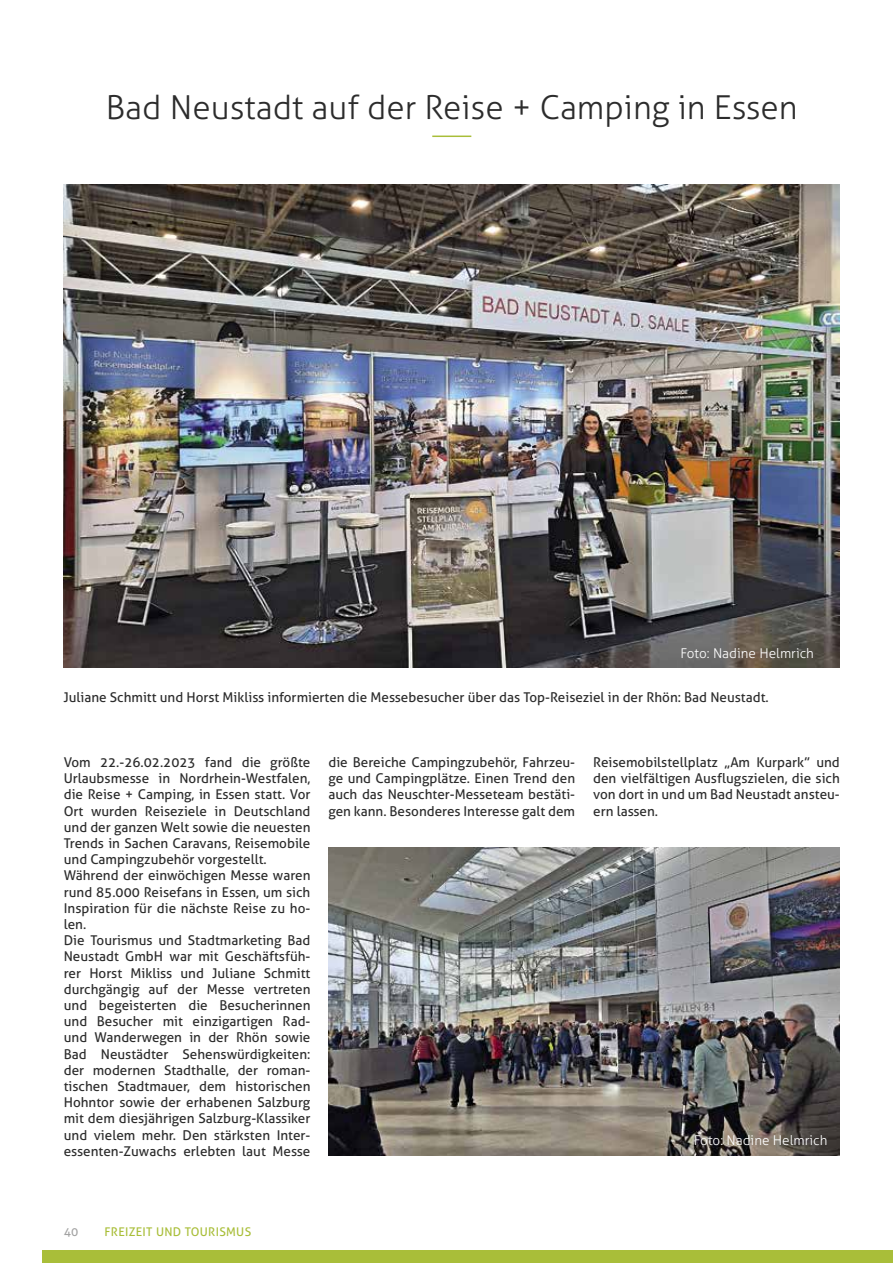
<style>
.page{position:relative;width:893px;height:1263px;background:#fff}
.page>*{position:absolute;margin:0;border:0;box-sizing:border-box;transform-origin:0 0}
.t1{font:300 33px "Aller";color:#2c2c2c}
.t2{font:13.5px/16.2px "Aller";color:#2c2c2c;text-align:justify}
.t3{font:300 13.5px "Aller";color:#fff}
.t4{font:12px "Aller";letter-spacing:.025em;color:#a9be39}
.t5{font:12px "Aller";color:#a3a3a3}
</style>
<div class="page">
<div style="left:43px;top:1250px;width:850px;height:13px;background:#a9be39"></div>
<hr style="left:432px;top:136px;width:39px;height:1px;background:#a9be39">
<img style="left:64px;top:185px;width:776px;height:483px">
<img style="left:328px;top:848px;width:512px;height:308px">
<h1 class="t1" style="left:106px;top:87px;width:693px">Bad Neustadt auf der Reise + Camping in Essen</h1>
<p class="t3" style="left:680px;top:645px;width:135px">Foto: Nadine Helmrich</p>
<p class="t2" style="left:63px;top:689px;width:707px">Juliane Schmitt und Horst Mikliss informierten die Messebesucher über das Top-Reiseziel in der Rhön: Bad Neustadt.</p>
<p class="t2" style="left:64px;top:754px;width:248px;text-align:left">Vom 22.-26.02.2023 fand die größte Urlaubsmesse in Nordrhein-Westfalen, die Reise + Camping, in Essen statt. Vor Ort wurden Reiseziele in Deutschland und der ganzen Welt sowie die neuesten Trends in Sachen Caravans, Reisemobile und Campingzubehör vorgestellt.<br>Während der einwöchigen Messe waren rund 85.000 Reisefans in Essen, um sich Inspiration für die nächste Reise zu ho&shy;len.<br>Die Tourismus und Stadtmarketing Bad Neustadt GmbH war mit Geschäftsfüh&shy;rer Horst Mikliss und Juliane Schmitt durchgängig auf der Messe vertreten und begeisterten die Besucherinnen und Besucher mit einzigartigen Rad&shy;und Wanderwegen in der Rhön sowie Bad Neustädter Sehenswürdigkeiten: der modernen Stadthalle, der roman&shy;tischen Stadtmauer, dem historischen Hohntor sowie der erhabenen Salzburg mit dem diesjährigen Salzburg-Klassiker und vielem mehr. Den stärksten Inter&shy;essenten-Zuwachs erlebten laut Messe</p>
<p class="t2" style="left:328px;top:754px;width:248px">die Bereiche Campingzubehör, Fahrzeu&shy;ge und Campingplätze. Einen Trend den auch das Neuschter-Messeteam bestäti&shy;gen kann. Besonderes Interesse galt dem</p>
<p class="t2" style="left:593px;top:754px;width:248px">Reisemobilstellplatz „Am Kurpark” und den vielfältigen Ausflugszielen, die sich von dort in und um Bad Neustadt ansteu&shy;ern lassen.</p>
<p class="t3" style="left:694px;top:1131px;width:135px">Foto: Nadine Helmrich</p>
<p class="t5" style="left:64px;top:1224px;width:16px">40</p>
<p class="t4" style="left:105px;top:1224px;width:148px">FREIZEIT UND TOURISMUS</p>
</div>
